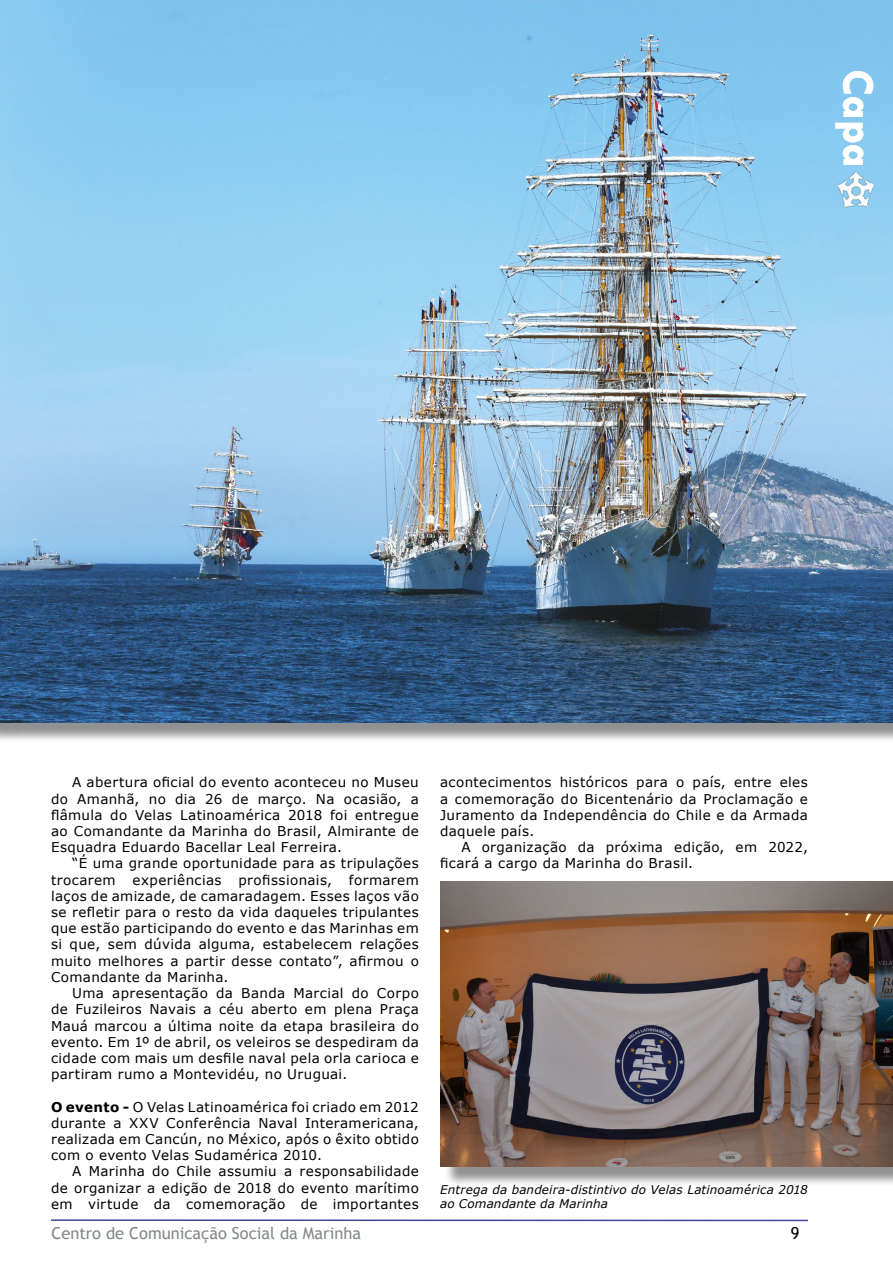
<style>
.page{position:relative;width:893px;height:1263px;background:#fff}
.page>*{position:absolute;margin:0;border:0;box-sizing:border-box;transform-origin:0 0}
.t1{font:700 45px "Tw Cen";color:#fff}
.t2{font:16.5px "Trebuchet MS";color:#878787}
.t3{font:16.5px "Trebuchet MS";color:#000}
.corpo_do_texto_padrã{font:13.5px/16.2px "Verdana";letter-spacing:.025em;color:#000;text-align:justify}
.corpo_do_texto_padrã-2{font:italic 12px/14.4px "Verdana";letter-spacing:.01em;color:#000}
.s1{font-weight:700}
</style>
<div class="page">
<hr style="left:51px;top:1219px;width:757px;height:2px;background:#3c4797">
<div style="left:4px;top:0;width:889px;height:743px;background:#000;opacity:.43"></div>
<img style="left:0;top:0;width:893px;height:722px">
<img style="left:837px;top:169px;width:38px;height:47px">
<div style="left:444px;top:885px;width:449px;height:302px;background:#000;opacity:.43"></div>
<img style="left:440px;top:882px;width:453px;height:284px">
<p class="t1" style="left:885px;top:69px;width:101px;rotate:90deg">Capa</p>
<p class="corpo_do_texto_padrã" style="left:51px;top:774px;width:369px;text-indent:21px">A abertura oficial do evento aconteceu no Museu do Amanhã, no dia 26 de março. Na ocasião, a flâmula do Velas Latinoamérica 2018 foi entregue ao Comandante da Marinha do Brasil, Almirante de Esquadra Eduardo Bacellar Leal Ferreira.</p>
<p class="corpo_do_texto_padrã" style="left:51px;top:855px;width:369px;text-indent:21px">“É uma grande oportunidade para as tripulações trocarem experiências profissionais, formarem laços de amizade, de camaradagem. Esses laços vão se refletir para o resto da vida daqueles tripulantes que estão participando do evento e das Marinhas em si que, sem dúvida alguma, estabelecem relações muito melhores a partir desse contato”, afirmou o Comandante da Marinha.</p>
<p class="corpo_do_texto_padrã" style="left:51px;top:985px;width:369px;text-indent:21px">Uma apresentação da Banda Marcial do Corpo de Fuzileiros Navais a céu aberto em plena Praça Mauá marcou a última noite da etapa brasileira do evento. Em 1º de abril, os veleiros se despediram da cidade com mais um desfile naval pela orla carioca e partiram rumo a Montevidéu, no Uruguai.</p>
<p class="corpo_do_texto_padrã" style="left:51px;top:1098px;width:369px"><span class="s1">O evento -</span> O Velas Latinoamérica foi criado em 2012 durante a XXV Conferência Naval Interamericana, realizada em Cancún, no México, após o êxito obtido com o evento Velas Sudamérica 2010.</p>
<p class="corpo_do_texto_padrã" style="left:51px;top:1163px;width:369px;text-indent:21px">A Marinha do Chile assumiu a responsabilidade de organizar a edição de 2018 do evento marítimo em virtude da comemoração de importantes</p>
<p class="corpo_do_texto_padrã" style="left:440px;top:774px;width:369px">acontecimentos históricos para o país, entre eles a comemoração do Bicentenário da Proclamação e Juramento da Independência do Chile e da Armada daquele país.</p>
<p class="corpo_do_texto_padrã" style="left:440px;top:839px;width:369px;text-indent:21px">A organização da próxima edição, em 2022, ficará a cargo da Marinha do Brasil.</p>
<p class="corpo_do_texto_padrã-2" style="left:440px;top:1182px;width:369px">Entrega da bandeira-distintivo do Velas Latinoamérica 2018 ao Comandante da Marinha</p>
<p class="t2" style="left:51px;top:1224px;width:311px">Centro de Comunicação Social da Marinha</p>
<p class="t3" style="left:791px;top:1224px;width:10px">9</p>
</div>
